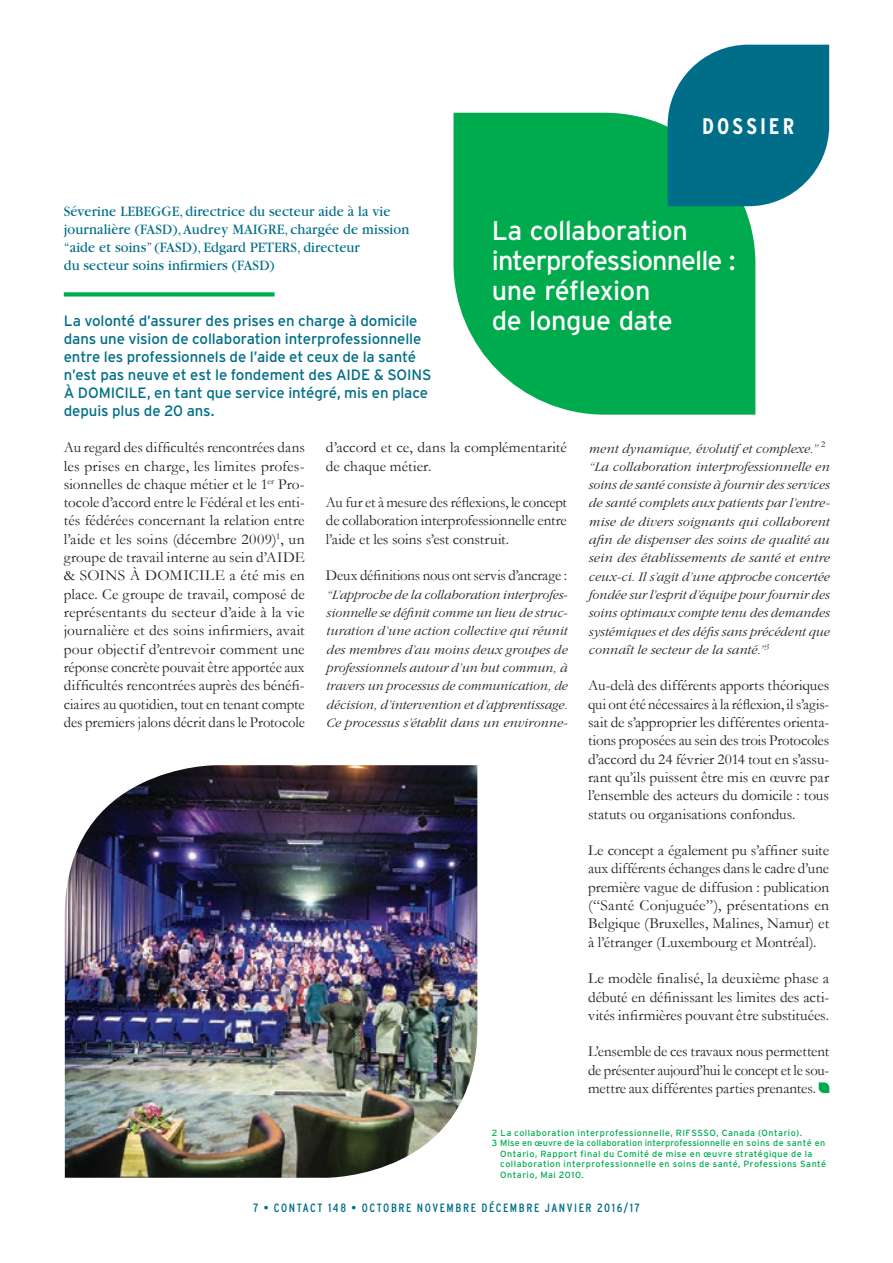
<style>
.page{position:relative;width:893px;height:1263px;background:#fff}
.page>*{position:absolute;margin:0;border:0;box-sizing:border-box;transform-origin:0 0}
.t1{font:27px/30px "Interstate";letter-spacing:-.025em;color:#fff}
.t2{font:700 condensed 22.5px "Interstate";letter-spacing:.135em;color:#fff}
.t3{font:15.3px/18.3px "Garamond";letter-spacing:-.005em;color:#231f20;text-align:justify}
.t4{font:15px/18px "Interstate";letter-spacing:-.01em;color:#006e88}
.t5{font:15px/18px "Garamond";letter-spacing:.01em;color:#006e88;scale:.95 1}
.t6{font:italic 300 13.35px/18.3px "Garamond";letter-spacing:.01em;color:#231f20;text-align:justify}
.t7{font:condensed 12px "Interstate";letter-spacing:.13em;color:#006e88}
.t8{font:9px "Interstate";letter-spacing:.05em;color:#00ab4d}
.t9{font:9px "Interstate";letter-spacing:.015em;color:#00ab4d}
</style>
<div class="page">
<svg style="left:819px;top:1082px;width:10px;height:11px"></svg>
<svg style="left:64px;top:292px;width:211px;height:4px"></svg>
<img style="left:65px;top:765px;width:412px;height:413px">
<svg style="left:453px;top:113px;width:302px;height:302px;background:#11b059"></svg>
<svg style="left:668px;top:45px;width:161px;height:161px;background:#1a7d94"></svg>
<p class="t5" style="left:64px;top:202px;width:365px">Séverine LEBEGGE, directrice du secteur aide à la vie journalière (FASD), Audrey MAIGRE, chargée de mission “aide et soins” (FASD), Edgard PETERS, directeur<br>du secteur soins infirmiers (FASD)</p>
<p class="t4" style="left:64px;top:312px;width:369px">La volonté d’assurer des prises en charge à domicile dans une vision de collaboration interprofessionnelle entre les professionnels de l’aide et ceux de la santé n’est pas neuve et est le fondement des AIDE &amp; SOINS À DOMICILE, en tant que service intégré, mis en place depuis plus de 20 ans.</p>
<h2 class="t2" style="left:702px;top:114px;width:94px">DOSSIER</h2>
<h1 class="t1" style="left:492px;top:215px;width:245px">La collaboration interprofessionnelle : une réflexion<br>de longue date</h1>
<p class="t3" style="left:64px;top:438px;width:243px">Au regard des difficultés rencontrées dans les prises en charge, les limites profes&shy;sionnelles de chaque métier et le 1<sup>er</sup> Pro&shy;tocole d’accord entre le Fédéral et les enti&shy;tés fédérées concernant la relation entre l’aide et les soins (décembre 2009)<sup>1</sup>, un groupe de travail interne au sein d’AIDE &amp; SOINS À DOMICILE a été mis en place. Ce groupe de travail, composé de représentants du secteur d’aide à la vie journalière et des soins infirmiers, avait pour objectif d’entrevoir comment une réponse concrète pouvait être apportée aux difficultés rencontrées auprès des bénéfi&shy;ciaires au quotidien, tout en tenant compte des premiers jalons décrit dans le Protocole</p>
<p class="t3" style="left:326px;top:438px;width:243px">d’accord et ce, dans la complémentarité de chaque métier.</p>
<p class="t3" style="left:326px;top:493px;width:242px">Au fur et à mesure des réflexions, le concept de collaboration interprofessionnelle entre l’aide et les soins s’est construit.</p>
<p class="t3" style="left:326px;top:567px;width:242px">Deux définitions nous ont servis d’ancrage :</p>
<p class="t6" style="left:326px;top:585px;width:243px">“L’approche de la collaboration interprofes&shy;sionnelle se définit comme un lieu de struc&shy;turation d’une action collective qui réunit des membres d’au moins deux groupes de professionnels autour d’un but commun, à travers un processus de communication, de décision, d’intervention et d’apprentissage.<br>Ce processus s’établit dans un environne-</p>
<p class="t6" style="left:588px;top:439px;width:243px;text-align:left">ment dynamique, évolutif et complexe.” <sup>2 </sup>“La collaboration interprofessionnelle en soins de santé consiste à fournir des services de santé complets aux patients par l’entre&shy;mise de divers soignants qui collaborent afin de dispenser des soins de qualité au sein des établissements de santé et entre ceux-ci. Il s’agit d’une approche concertée fondée sur l’esprit d’équipe pour fournir des soins optimaux compte tenu des demandes systémiques et des défis sans précédent que connaît le secteur de la santé.”<sup>3</sup></p>
<p class="t3" style="left:588px;top:677px;width:243px">Au-delà des différents apports théoriques qui ont été nécessaires à la réflexion, il s’agis&shy;sait de s’approprier les différentes orienta&shy;tions proposées au sein des trois Protocoles d’accord du 24 février 2014 tout en s’assu&shy;rant qu’ils puissent être mis en œuvre par l’ensemble des acteurs du domicile : tous statuts ou organisations confondus.</p>
<p class="t3" style="left:588px;top:841px;width:242px">Le concept a également pu s’affiner suite aux différents échanges dans le cadre d’une première vague de diffusion : publication (“Santé Conjuguée”), présentations en Belgique (Bruxelles, Malines, Namur) et à l’étranger (Luxembourg et Montréal).</p>
<p class="t3" style="left:588px;top:969px;width:242px">Le modèle finalisé, la deuxième phase a débuté en définissant les limites des acti&shy;vités infirmières pouvant être substituées.</p>
<p class="t3" style="left:588px;top:1043px;width:243px">L’ensemble de ces travaux nous permettent de présenter aujourd’hui le concept et le sou&shy;mettre aux différentes parties prenantes.</p>
<p class="t8" style="left:492px;top:1127px;width:312px">2 La collaboration interprofessionnelle, RIFSSSO, Canada (Ontario).</p>
<p class="t9" style="left:492px;top:1138px;width:335px">3 Mise en œuvre de la collaboration interprofessionnelle en soins de santé en</p>
<p class="t8" style="left:500px;top:1148px;width:314px">Ontario, Rapport final du Comité de mise en œuvre stratégique de la</p>
<p class="t8" style="left:500px;top:1159px;width:327px">collaboration interprofessionnelle en soins de santé, Professions Santé</p>
<p class="t8" style="left:500px;top:1169px;width:85px">Ontario, Mai 2010.</p>
<p class="t7" style="left:253px;top:1200px;width:388px">7 • CONTACT 148 • OCTOBRE NOVEMBRE DÉCEMBRE JANVIER 2016/17</p>
</div>
